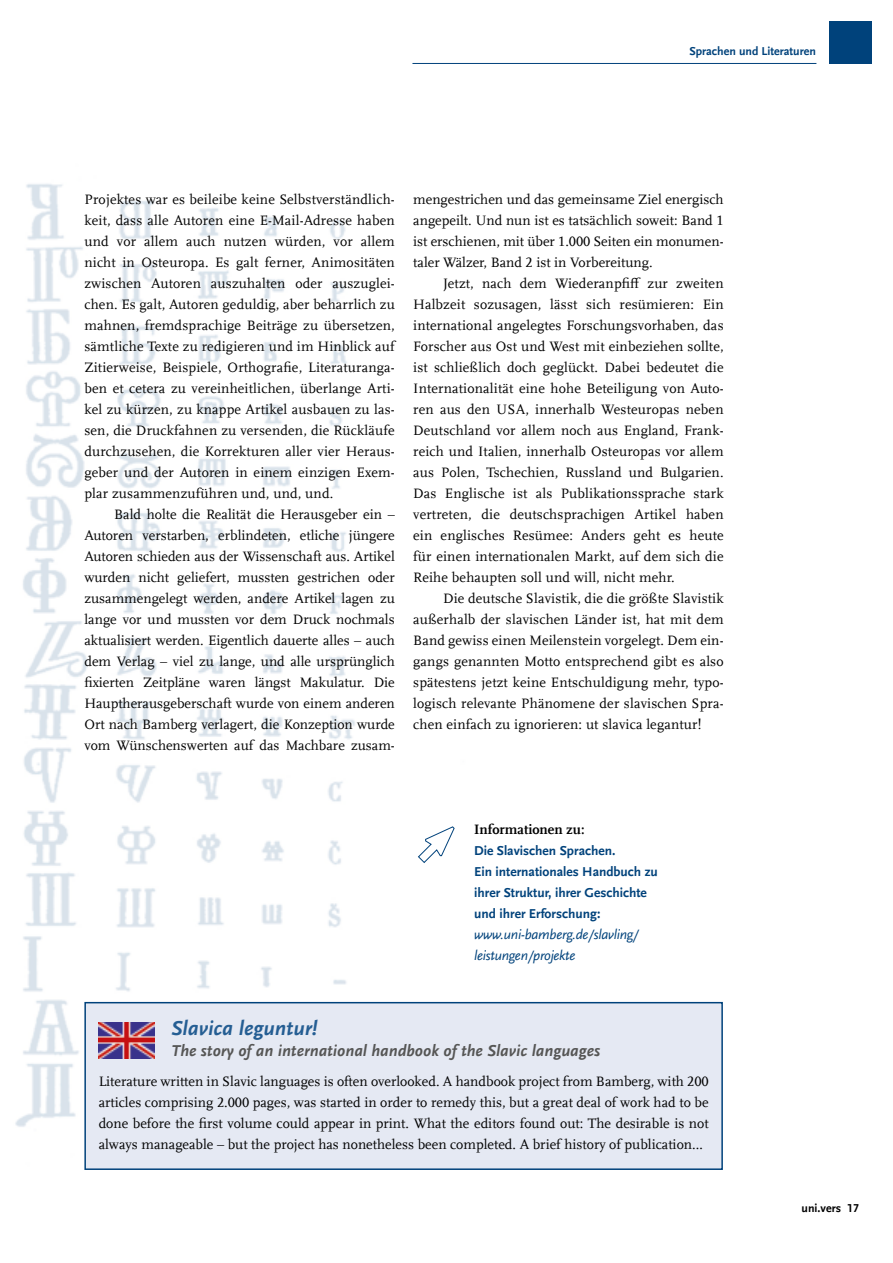
<style>
.page{position:relative;width:893px;height:1263px;background:#fff}
.page>*{position:absolute;margin:0;border:0;box-sizing:border-box;transform-origin:0 0}
.t1{font:italic 700 21px "UB Scala Sans";color:#255e93}
.t2{font:italic 700 16.5px "UB Scala Sans";color:#565655}
.t3{font:14.25px/21px "UB Scala";color:#000;text-align:justify}
.t4{font:italic 14.25px/21px "UB Scala Sans";letter-spacing:-.02em;color:#00427b}
.t5{font:700 14.25px "UB Scala";color:#000}
.t6{font:700 13.5px/21px "UB Scala Sans";color:#00427b}
.t7{font:700 12px "UB Scala Sans";color:#00427b}
.t8{font:700 12px "UB Scala Sans";color:#000}
</style>
<div class="page">
<img style="left:15px;top:184px;width:483px;height:943px">
<div style="left:829px;top:21px;width:43px;height:43px;background:#00427b"></div>
<hr style="left:412px;top:63px;width:404px;height:1px;background:#00427b">
<div style="left:85px;top:1003px;width:637px;height:166px;background:#e5e9f3"></div>
<div style="left:84px;top:1002px;width:639px;height:168px;border:2px solid #00427b"></div>
<img style="left:99px;top:1023px;width:55px;height:35px">
<svg style="left:417px;top:826px;width:38px;height:37px"></svg>
<p class="t7" style="left:689px;top:44px;width:128px">Sprachen und Literaturen</p>
<p class="t3" style="left:84px;top:189px;width:312px">Projektes war es beileibe keine Selbstverständlich&shy;keit, dass alle Autoren eine E-Mail-Adresse haben und vor allem auch nutzen würden, vor allem nicht in Osteuropa. Es galt ferner, Animositäten zwischen Autoren auszuhalten oder auszuglei&shy;chen. Es galt, Autoren geduldig, aber beharrlich zu mahnen, fremdsprachige Beiträge zu übersetzen, sämtliche Texte zu redigieren und im Hinblick auf Zitierweise, Beispiele, Orthografie, Literaturanga&shy;ben et cetera zu vereinheitlichen, überlange Arti&shy;kel zu kürzen, zu knappe Artikel ausbauen zu las&shy;sen, die Druckfahnen zu versenden, die Rückläufe durchzusehen, die Korrekturen aller vier Heraus&shy;geber und der Autoren in einem einzigen Exem&shy;plar zusammenzuführen und, und, und.</p>
<p class="t3" style="left:84px;top:504px;width:312px;text-indent:30px">Bald holte die Realität die Herausgeber ein – Autoren verstarben, erblindeten, etliche jüngere Autoren schieden aus der Wissenschaft aus. Artikel wurden nicht geliefert, mussten gestrichen oder zusammengelegt werden, andere Artikel lagen zu lange vor und mussten vor dem Druck nochmals aktualisiert werden. Eigentlich dauerte alles – auch dem Verlag – viel zu lange, und alle ursprünglich fixierten Zeitpläne waren längst Makulatur. Die Hauptherausgeberschaft wurde von einem anderen Ort nach Bamberg verlagert, die Konzeption wurde vom Wünschenswerten auf das Machbare zusam-</p>
<p class="t3" style="left:413px;top:189px;width:312px">mengestrichen und das gemeinsame Ziel energisch angepeilt. Und nun ist es tatsächlich soweit: Band 1 ist erschienen, mit über 1.000 Seiten ein monumen&shy;taler Wälzer, Band 2 ist in Vorbereitung.</p>
<p class="t3" style="left:413px;top:273px;width:312px;text-indent:30px">Jetzt, nach dem Wiederanpfiff zur zweiten Halbzeit sozusagen, lässt sich resümieren: Ein international angelegtes Forschungsvorhaben, das Forscher aus Ost und West mit einbeziehen sollte, ist schließlich doch geglückt. Dabei bedeutet die Internationalität eine hohe Beteiligung von Auto&shy;ren aus den USA, innerhalb Westeuropas neben Deutschland vor allem noch aus England, Frank&shy;reich und Italien, innerhalb Osteuropas vor allem aus Polen, Tschechien, Russland und Bulgarien.<br>Das Englische ist als Publikationssprache stark vertreten, die deutschsprachigen Artikel haben ein englisches Resümee: Anders geht es heute für einen internationalen Markt, auf dem sich die Reihe behaupten soll und will, nicht mehr.</p>
<p class="t3" style="left:413px;top:588px;width:312px;text-indent:30px">Die deutsche Slavistik, die die größte Slavistik außerhalb der slavischen Länder ist, hat mit dem Band gewiss einen Meilenstein vorgelegt. Dem ein&shy;gangs genannten Motto entsprechend gibt es also spätestens jetzt keine Entschuldigung mehr, typo&shy;logisch relevante Phänomene der slavischen Spra&shy;chen einfach zu ignorieren: ut slavica legantur!</p>
<p class="t5" style="left:474px;top:821px;width:112px">Informationen zu:</p>
<p class="t6" style="left:474px;top:840px;width:185px">Die Slavischen Sprachen.<br>Ein internationales Handbuch zu ihrer Struktur, ihrer Geschichte und ihrer Erforschung:</p>
<p class="t4" style="left:474px;top:924px;width:166px">www.uni-bamberg.de/slavling/ leistungen/projekte</p>
<h1 class="t1" style="left:171px;top:1016px;width:148px">Slavica leguntur!</h1>
<p class="t2" style="left:171px;top:1041px;width:430px">The story of an international handbook of the Slavic languages</p>
<p class="t3" style="left:99px;top:1071px;width:611px">Literature written in Slavic languages is often overlooked. A handbook project from Bamberg, with 200 articles comprising 2.000 pages, was started in order to remedy this, but a great deal of work had to be done before the first volume could appear in print. What the editors found out: The desirable is not always manageable – but the project has nonetheless been completed. A brief history of publication…</p>
<p class="t8" style="left:801px;top:1201px;width:59px">uni.vers 17</p>
</div>
